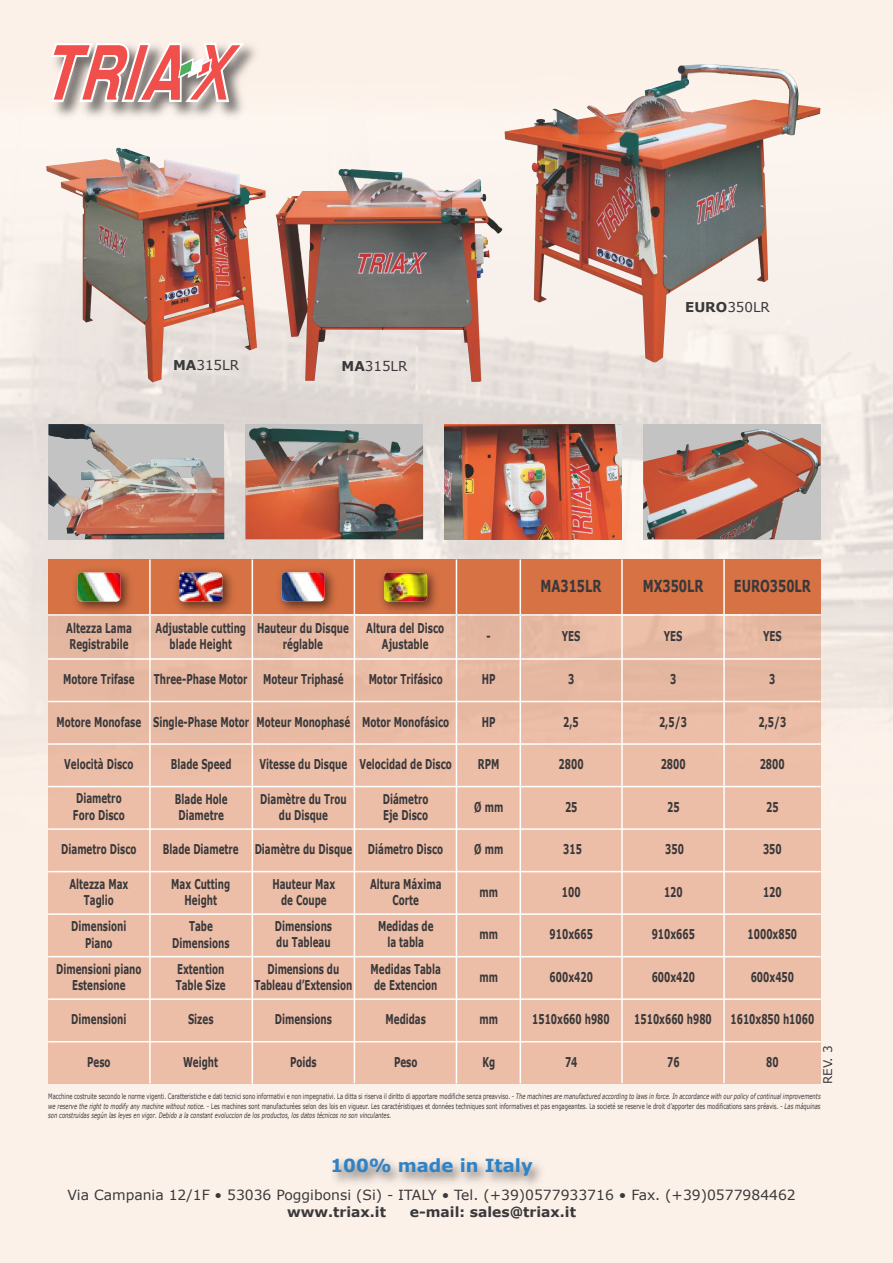
<style>
.page{position:relative;width:893px;height:1263px;background:#fff}
.page>*{position:absolute;margin:0;border:0;box-sizing:border-box;transform-origin:0 0}
.t1{font:700 18px "Verdana";color:#2f82c5}
.t2{font:700 16.5px "Verdana";color:#39383a;scale:.7 1}
.t3{font:13.95px "Verdana";color:#39383a}
.t4{font:700 13.95px "Verdana";color:#39383a}
.t5{font:700 13.5px/16.2px "Verdana";color:#39383a;text-align:center;scale:.65 1}
.t6{font:13.5px "Verdana";color:#39383a}
.t7{font:12px "Verdana";color:#39383a}
.t8{font:7.5px/9.8px "Verdana";color:#39383a;text-align:justify;scale:.7 1}
.s1{font-weight:700}
.s2{font-style:italic}
</style>
<div class="page">
<img style="left:0;top:0;width:893px;height:1263px">
<div style="left:48px;top:559px;width:773px;height:55px;background:#d77244"></div>
<div style="left:48px;top:616px;width:773px;height:467px;background:#edbea7"></div>
<hr style="left:149px;top:616px;width:2px;height:467px;background:#fff">
<hr style="left:252px;top:559px;width:1px;height:55px;background:#fff">
<hr style="left:252px;top:616px;width:1px;height:468px;background:#fff">
<hr style="left:354px;top:559px;width:1px;height:55px;background:#fff">
<hr style="left:354px;top:616px;width:1px;height:467px;background:#fff">
<hr style="left:456px;top:559px;width:1px;height:55px;background:#fff">
<hr style="left:456px;top:616px;width:1px;height:467px;background:#fff">
<hr style="left:520px;top:559px;width:1px;height:55px;background:#fff">
<hr style="left:520px;top:616px;width:1px;height:467px;background:#fff">
<hr style="left:621px;top:559px;width:2px;height:55px;background:#fff">
<hr style="left:621px;top:616px;width:2px;height:467px;background:#fff">
<hr style="left:723px;top:559px;width:2px;height:55px;background:#fff">
<hr style="left:723px;top:616px;width:2px;height:467px;background:#fff">
<hr style="left:48px;top:658px;width:773px;height:2px;background:#fff">
<img style="left:46px;top:148px;width:220px;height:234px">
<img style="left:35px;top:1149px;width:804px;height:57px">
<img style="left:38px;top:22px;width:244px;height:119px">
<svg style="left:51px;top:43px;width:193px;height:59px"></svg>
<img style="left:276px;top:169px;width:226px;height:213px">
<img style="left:68px;top:570px;width:69px;height:48px">
<img style="left:78px;top:573px;width:43px;height:28px;border-radius:4px">
<img style="left:170px;top:570px;width:69px;height:46px">
<img style="left:179px;top:573px;width:43px;height:28px;border-radius:4px">
<img style="left:272px;top:570px;width:69px;height:48px">
<img style="left:282px;top:572px;width:43px;height:29px;border-radius:4px">
<img style="left:375px;top:570px;width:69px;height:46px">
<img style="left:384px;top:573px;width:43px;height:28px;border-radius:4px">
<hr style="left:48px;top:701px;width:773px;height:1px;background:#fff">
<hr style="left:48px;top:743px;width:773px;height:2px;background:#fff">
<hr style="left:48px;top:786px;width:773px;height:1px;background:#fff">
<hr style="left:48px;top:828px;width:773px;height:2px;background:#fff">
<hr style="left:48px;top:871px;width:773px;height:1px;background:#fff">
<hr style="left:48px;top:913px;width:773px;height:2px;background:#fff">
<hr style="left:48px;top:956px;width:773px;height:1px;background:#fff">
<hr style="left:48px;top:998px;width:773px;height:2px;background:#fff">
<hr style="left:48px;top:1041px;width:773px;height:1px;background:#fff">
<img style="left:505px;top:64px;width:315px;height:298px">
<img style="left:48px;top:424px;width:176px;height:115px">
<div style="left:246px;top:424px;width:177px;height:115px;background:#c3c3c4"></div>
<img style="left:246px;top:427px;width:177px;height:112px">
<img style="left:444px;top:424px;width:178px;height:115px">
<div style="left:643px;top:424px;width:178px;height:115px;background:#c3c3c4"></div>
<img style="left:643px;top:429px;width:178px;height:110px">
<hr style="left:149px;top:559px;width:2px;height:55px;background:#fff">
<p class="t6" style="left:173px;top:356px;width:67px"><span class="s1">MA</span>315LR</p>
<p class="t6" style="left:342px;top:358px;width:67px"><span class="s1">MA</span>315LR</p>
<p class="t6" style="left:685px;top:298px;width:86px"><span class="s1">EURO</span>350LR</p>
<p class="t2" style="left:541px;top:575px;width:89px">MA315LR</p>
<p class="t5" style="left:562px;top:627px;width:30px">YES</p>
<p class="t5" style="left:568px;top:671px;width:11px">3</p>
<p class="t5" style="left:563px;top:713px;width:26px">2,5</p>
<p class="t5" style="left:559px;top:756px;width:40px">2800</p>
<p class="t5" style="left:565px;top:798px;width:21px">25</p>
<p class="t5" style="left:563px;top:841px;width:30px">315</p>
<p class="t5" style="left:562px;top:883px;width:30px">100</p>
<p class="t5" style="left:550px;top:926px;width:68px">910x665</p>
<p class="t5" style="left:550px;top:968px;width:68px">600x420</p>
<p class="t5" style="left:532px;top:1011px;width:121px">1510x660 h980</p>
<p class="t5" style="left:565px;top:1053px;width:21px">74</p>
<p class="t2" style="left:643px;top:575px;width:88px">MX350LR</p>
<p class="t5" style="left:664px;top:627px;width:30px">YES</p>
<p class="t5" style="left:670px;top:671px;width:11px">3</p>
<p class="t5" style="left:659px;top:713px;width:44px">2,5/3</p>
<p class="t5" style="left:661px;top:756px;width:40px">2800</p>
<p class="t5" style="left:667px;top:798px;width:21px">25</p>
<p class="t5" style="left:665px;top:841px;width:30px">350</p>
<p class="t5" style="left:664px;top:883px;width:30px">120</p>
<p class="t5" style="left:652px;top:926px;width:68px">910x665</p>
<p class="t5" style="left:652px;top:968px;width:68px">600x420</p>
<p class="t5" style="left:634px;top:1011px;width:121px">1510x660 h980</p>
<p class="t2" style="left:734px;top:575px;width:112px">EURO350LR</p>
<p class="t5" style="left:763px;top:627px;width:30px">YES</p>
<p class="t5" style="left:66px;top:619px;width:102px;text-align:left">Altezza Lama<br>Registrabile</p>
<p class="t5" style="left:156px;top:619px;width:141px">Adjustable cutting blade Height</p>
<p class="t5" style="left:257px;top:619px;width:143px">Hauteur du Disque réglable</p>
<p class="t5" style="left:366px;top:619px;width:121px">Altura del Disco<br>Ajustable</p>
<p class="t5" style="left:486px;top:627px;width:8px">-</p>
<p class="t5" style="left:63px;top:670px;width:111px">Motore Trifase</p>
<p class="t5" style="left:154px;top:670px;width:293px">Three-Phase Motor Moteur Triphasé</p>
<p class="t5" style="left:369px;top:671px;width:115px">Motor Trifásico</p>
<p class="t5" style="left:482px;top:671px;width:23px">HP</p>
<p class="t5" style="left:769px;top:670px;width:11px">3</p>
<p class="t5" style="left:56px;top:713px;width:606px">Motore Monofase Single-Phase Motor Moteur Monophasé Motor Monofásico</p>
<p class="t5" style="left:482px;top:713px;width:23px">HP</p>
<p class="t5" style="left:758px;top:713px;width:44px">2,5/3</p>
<p class="t5" style="left:64px;top:756px;width:108px">Velocità Disco</p>
<p class="t5" style="left:171px;top:756px;width:95px">Blade Speed</p>
<p class="t5" style="left:259px;top:756px;width:297px">Vitesse du Disque Velocidad de Disco</p>
<p class="t5" style="left:478px;top:756px;width:35px">RPM</p>
<p class="t5" style="left:760px;top:756px;width:40px">2800</p>
<p class="t5" style="left:766px;top:798px;width:21px">25</p>
<p class="t5" style="left:73px;top:790px;width:81px;text-align:left">Diametro<br>Foro Disco</p>
<p class="t5" style="left:175px;top:790px;width:83px;text-align:left">Blade Hole<br>Diametre</p>
<p class="t5" style="left:260px;top:790px;width:134px">Diamètre du Trou du Disque</p>
<p class="t5" style="left:383px;top:790px;width:72px;text-align:left">Diámetro<br>Eje Disco</p>
<p class="t5" style="left:474px;top:798px;width:46px">Ø mm</p>
<p class="t5" style="left:61px;top:841px;width:117px">Diametro Disco</p>
<p class="t5" style="left:163px;top:841px;width:433px">Blade Diametre Diamètre du Disque Diámetro Disco</p>
<p class="t5" style="left:474px;top:841px;width:46px">Ø mm</p>
<p class="t5" style="left:763px;top:841px;width:30px">350</p>
<p class="t5" style="left:763px;top:883px;width:30px">120</p>
<p class="t5" style="left:69px;top:875px;width:92px">Altezza Max<br>Taglio</p>
<p class="t5" style="left:171px;top:875px;width:92px">Max Cutting<br>Height</p>
<p class="t5" style="left:272px;top:875px;width:98px">Hauteur Max de Coupe</p>
<p class="t5" style="left:370px;top:875px;width:111px">Altura Máxima<br>Corte</p>
<p class="t5" style="left:479px;top:883px;width:30px">mm</p>
<p class="t5" style="left:71px;top:918px;width:86px">Dimensioni<br>Piano</p>
<p class="t5" style="left:172px;top:918px;width:90px">Tabe<br>Dimensions</p>
<p class="t5" style="left:275px;top:918px;width:90px;text-align:left">Dimensions du Tableau</p>
<p class="t5" style="left:378px;top:918px;width:87px">Medidas de la tabla</p>
<p class="t5" style="left:480px;top:926px;width:30px">mm</p>
<p class="t5" style="left:748px;top:926px;width:78px">1000x850</p>
<p class="t5" style="left:56px;top:960px;width:133px">Dimensioni piano<br>Estensione</p>
<p class="t5" style="left:176px;top:960px;width:79px;text-align:left">Extention<br>Table Size</p>
<p class="t5" style="left:255px;top:960px;width:152px">Dimensions du<br>Tableau d’Extension</p>
<p class="t5" style="left:371px;top:960px;width:110px;text-align:left">Medidas Tabla de Extencion</p>
<p class="t5" style="left:480px;top:968px;width:30px">mm</p>
<p class="t5" style="left:71px;top:1011px;width:86px">Dimensioni</p>
<p class="t5" style="left:188px;top:1011px;width:41px">Sizes</p>
<p class="t5" style="left:275px;top:1011px;width:90px">Dimensions</p>
<p class="t5" style="left:386px;top:1011px;width:64px">Medidas</p>
<p class="t5" style="left:480px;top:1011px;width:30px">mm</p>
<p class="t5" style="left:730px;top:1011px;width:130px">1610x850 h1060</p>
<p class="t5" style="left:766px;top:1053px;width:21px">80</p>
<p class="t5" style="left:751px;top:968px;width:68px">600x450</p>
<p class="t7" style="left:820px;top:1084px;width:40px;rotate:-90deg">REV. 3</p>
<p class="t5" style="left:87px;top:1053px;width:38px">Peso</p>
<p class="t5" style="left:183px;top:1053px;width:56px">Weight</p>
<p class="t5" style="left:290px;top:1053px;width:43px">Poids</p>
<p class="t5" style="left:394px;top:1053px;width:38px">Peso</p>
<p class="t5" style="left:482px;top:1053px;width:21px">Kg</p>
<p class="t5" style="left:667px;top:1053px;width:21px">76</p>
<p class="t8" style="left:48px;top:1091px;width:1105px">Macchine costruite secondo le norme vigenti. Caratteristiche e dati tecnici sono informativi e non impegnativi. La ditta si riserva il diritto di apportare modifiche senza preavviso. - <span class="s2">The machines are manufactured according to laws in force. In accordance with our policy of continual improvements we reserve the right to modify any machine without notice.</span> - Les machines sont manufacturées selon des lois en vigueur. Les caractéristiques et données techniques sont informatives et pas engageantes. La societé se reserve le droit d’apporter des modifications sans préavis. - <span class="s2">Las máquinas son construidas según las leyes en vigor. Debido a la constant evoluccion de los productos, los datos técnicos no son vinculantes.</span></p>
<h1 class="t1" style="left:330px;top:1153px;width:204px">100% made in Italy</h1>
<p class="t3" style="left:67px;top:1186px;width:730px">Via Campania 12/1F • 53036 Poggibonsi (Si) - ITALY • Tel. (+39)0577933716 • Fax. (+39)0577984462</p>
<p class="t4" style="left:287px;top:1202px;width:100px">www.triax.it</p>
<p class="t4" style="left:410px;top:1202px;width:168px">e-mail: sales@triax.it</p>
</div>
